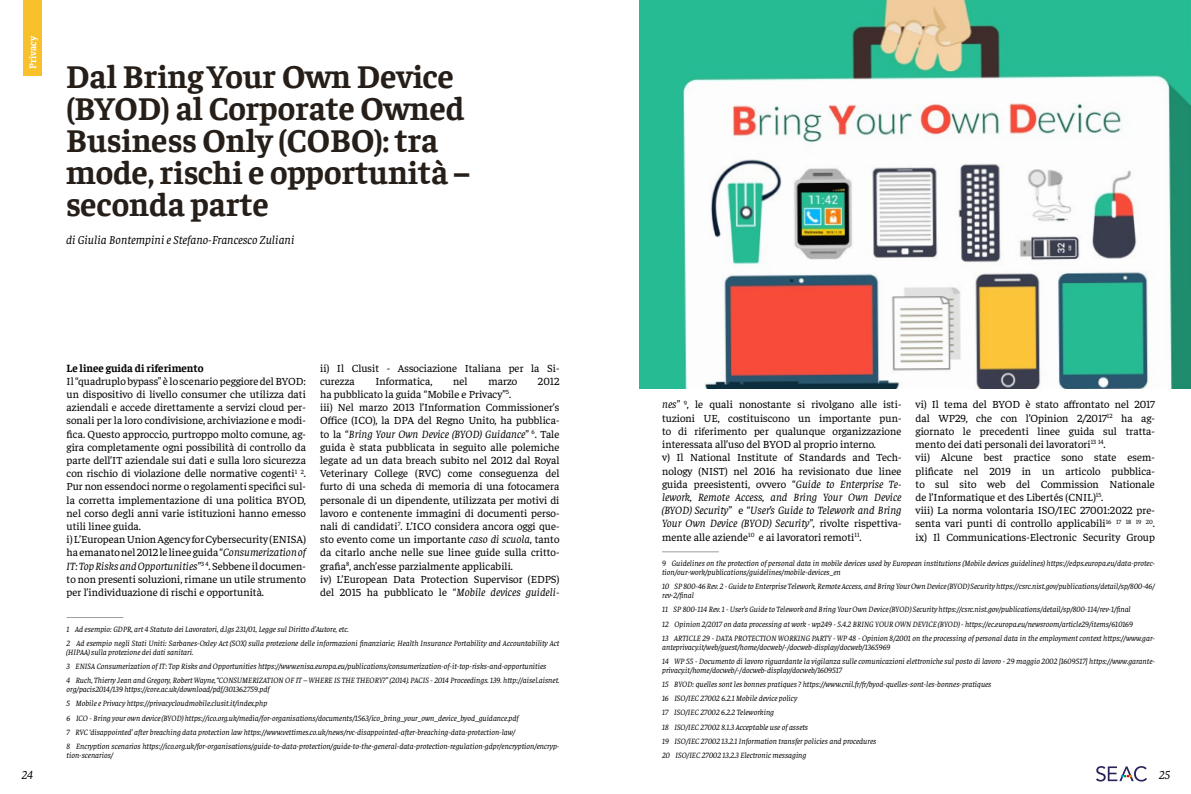
<style>
.page{position:relative;width:1191px;height:794px;background:#fff}
.page>*{position:absolute;margin:0;border:0;box-sizing:border-box;transform-origin:0 0}
.t1{font:700 33px/32px "Faustina";color:#261e18}
.t2{font:italic 12px "Faustina";color:#000}
.t3{font:11px/13.2px "Faustina";color:#000}
.t4{font:700 11px "Faustina";color:#000}
.t5{font:700 10px "Faustina";color:#fff}
.t6{font:italic 8px/14.2px "Faustina";color:#000}
.s1{font-style:italic}
</style>
<div class="page">
<svg style="left:1096px;top:766px;width:51px;height:15px"></svg>
<div style="left:23px;top:0;width:18px;height:76px;background:#f8c02b"></div>
<hr style="left:67px;top:617px;width:56px;height:1px;background:#9d9d9c">
<hr style="left:662px;top:551px;width:57px;height:1px;background:#9d9d9c">
<img style="left:640px;top:0;width:551px;height:388px">
<p class="t5" style="left:26px;top:69px;width:35px;rotate:-90deg">Privacy</p>
<h1 class="t1" style="left:66px;top:58px;width:405px">Dal Bring Your Own Device (BYOD) al Corporate Owned<br>Business Only (COBO): tra mode, rischi e opportunità – seconda parte</h1>
<p class="t2" style="left:66px;top:231px;width:230px">di Giulia Bontempini e Stefano-Francesco Zuliani</p>
<p class="t4" style="left:67px;top:360px;width:139px">Le linee guida di riferimento</p>
<p class="t3" style="left:67px;top:374px;width:241px">Il “quadruplo bypass” è lo scenario peggiore del BYOD: un dispositivo di livello consumer che utilizza dati aziendali e accede direttamente a servizi cloud per&shy;sonali per la loro condivisione, archiviazione e modi&shy;fica. Questo approccio, purtroppo molto comune, ag&shy;gira completamente ogni possibilità di controllo da parte dell’IT aziendale sui dati e sulla loro sicurezza con rischio di violazione delle normative cogenti<sup>1</sup> <sup>2</sup>.<br>Pur non essendoci norme o regolamenti specifici sul&shy;la corretta implementazione di una politica BYOD, nel corso degli anni varie istituzioni hanno emesso utili linee guida.<br>i) L’European Union Agency for Cybersecurity (ENISA) ha emanato nel 2012 le linee guida “<span class="s1">Consumerization of IT: Top Risks and Opportunities</span>”<sup>3</sup> <sup>4</sup>. Sebbene il documen&shy;to non presenti soluzioni, rimane un utile strumento per l’individuazione di rischi e opportunità.</p>
<p class="t6" style="left:67px;top:621px;width:494px">1 Ad esempio: GDPR, art 4 Statuto dei Lavoratori, d.lgs 231/01, Legge sul Diritto d’Autore, etc.<br>2 Ad esempio negli Stati Uniti: Sarbanes-Oxley Act (SOX) sulla protezione delle informazioni finanziarie; Health Insurance Portability and Accountability Act</p>
<p class="t6" style="left:67px;top:644px;width:494px">(HIPAA) sulla protezione dei dati sanitari.<br>3 ENISA Consumerization of IT: Top Risks and Opportunities https://www.enisa.europa.eu/publications/consumerization-of-it-top-risks-and-opportunities<br>4 Ruch, Thierry Jean and Gregory, Robert Wayne, “CONSUMERIZATION OF IT – WHERE IS THE THEORY?” (2014). PACIS - 2014 Proceedings. 139. http://aisel.aisnet.</p>
<p class="t6" style="left:67px;top:682px;width:494px">org/pacis2014/139 https://core.ac.uk/download/pdf/301362759.pdf<br>5 Mobile e Privacy https://privacycloudmobile.clusit.it/index.php<br>6 ICO - Bring your own device (BYOD) https://ico.org.uk/media/for-organisations/documents/1563/ico_bring_your_own_device_byod_guidance.pdf<br>7 RVC ‘disappointed’ after breaching data protection law https://www.vettimes.co.uk/news/rvc-disappointed-after-breaching-data-protection-law/<br>8 Encryption scenarios https://ico.org.uk/for-organisations/guide-to-data-protection/guide-to-the-general-data-protection-regulation-gdpr/encryption/encryp-</p>
<p class="t6" style="left:67px;top:747px;width:48px">tion-scenarios/</p>
<p class="t3" style="left:320px;top:360px;width:241px">ii) Il Clusit - Associazione Italiana per la Si&shy;curezza</p>
<p class="t3" style="left:375px;top:374px;width:58px">Informatica,</p>
<p class="t3" style="left:453px;top:374px;width:16px">nel</p>
<p class="t3" style="left:488px;top:374px;width:30px">marzo</p>
<p class="t3" style="left:538px;top:374px;width:23px">2012</p>
<p class="t3" style="left:320px;top:387px;width:241px">ha pubblicato la guida “Mobile e Privacy”<sup>5</sup>.<br>iii) Nel marzo 2013 l’Information Commissioner’s Office (ICO), la DPA del Regno Unito, ha pubblica&shy;to la “<span class="s1">Bring Your Own Device (BYOD) Guidance</span>” <sup>6</sup>. Tale guida è stata pubblicata in seguito alle polemiche legate ad un data breach subito nel 2012 dal Royal Veterinary College (RVC) come conseguenza del furto di una scheda di memoria di una fotocamera personale di un dipendente, utilizzata per motivi di lavoro e contenente immagini di documenti perso&shy;nali di candidati<sup>7</sup>. L’ICO considera ancora oggi que&shy;sto evento come un importante <span class="s1">caso di scuola</span>, tanto da citarlo anche nelle sue linee guide sulla critto&shy;grafia<sup>8</sup>, anch’esse parzialmente applicabili.<br>iv) L’European Data Protection Supervisor (EDPS) del 2015 ha pubblicato le “<span class="s1">Mobile devices guideli-</span></p>
<p class="t3" style="left:662px;top:397px;width:241px"><span class="s1">nes</span>” <sup>9</sup>, le quali nonostante si rivolgano alle isti&shy;tuzioni UE, costituiscono un importante pun&shy;to di riferimento per qualunque organizzazione interessata all’uso del BYOD al proprio interno.<br>v) Il National Institute of Standards and Tech&shy;nology (NIST) nel 2016 ha revisionato due linee guida preesistenti, ovvero “<span class="s1">Guide to Enterprise Te&shy;lework, Remote Access, and Bring Your Own Device (BYOD) Security”</span> e “<span class="s1">User’s Guide to Telework and Bring Your Own Device (BYOD) Security”,</span> rivolte rispettiva&shy;mente alle aziende<sup>10</sup> e ai lavoratori remoti<sup>11</sup>.</p>
<p class="t3" style="left:915px;top:397px;width:241px">vi) Il tema del BYOD è stato affrontato nel 2017 dal WP29, che con l’Opinion 2/2017<sup>12</sup> ha ag&shy;giornato le precedenti linee guida sul tratta&shy;mento dei dati personali dei lavoratori<sup>13</sup> <sup>14</sup>.<br>vii) Alcune best practice sono state esem&shy;plificate nel 2019 in un articolo pubblica&shy;to sul sito web del Commission Nationale de l’Informatique et des Libertés (CNIL)<sup>15</sup>.<br>viii) La norma volontaria ISO/IEC 27001:2022 pre&shy;senta vari punti di controllo applicabili<sup>16</sup> <sup>17</sup> <sup>18</sup> <sup>19</sup> <sup>20</sup>. ix) Il Communications-Electronic Security Group</p>
<p class="t6" style="left:662px;top:558px;width:494px;line-height:9px">9 Guidelines on the protection of personal data in mobile devices used by European institutions (Mobile devices guidelines) https://edps.europa.eu/data-protec&shy;tion/our-work/publications/guidelines/mobile-devices_en</p>
<p class="t6" style="left:662px;top:581px;width:494px;line-height:9px">10 SP 800-46 Rev. 2 - Guide to Enterprise Telework, Remote Access, and Bring Your Own Device (BYOD) Security https://csrc.nist.gov/publications/detail/sp/800-46/ rev-2/final</p>
<p class="t6" style="left:662px;top:602px;width:494px">11 SP 800-114 Rev. 1 - User’s Guide to Telework and Bring Your Own Device (BYOD) Security https://csrc.nist.gov/publications/detail/sp/800-114/rev-1/final<br>12 Opinion 2/2017 on data processing at work - wp249 - 5.4.2 BRING YOUR OWN DEVICE (BYOD) - https://ec.europa.eu/newsroom/article29/items/610169<br>13 ARTICLE 29 - DATA PROTECTION WORKING PARTY - WP 48 - Opinion 8/2001 on the processing of personal data in the employment context https://www.gar-</p>
<p class="t6" style="left:662px;top:639px;width:494px">anteprivacy.it/web/guest/home/docweb/-/docweb-display/docweb/1365969<br>14 WP 55 - Documento di lavoro riguardante la vigilanza sulle comunicazioni elettroniche sul posto di lavoro - 29 maggio 2002 [1609517] https://www.garante-</p>
<p class="t6" style="left:662px;top:662px;width:331px">privacy.it/home/docweb/-/docweb-display/docweb/1609517<br>15 BYOD: quelles sont les bonnes pratiques ? https://www.cnil.fr/fr/byod-quelles-sont-les-bonnes-pratiques 16 ISO/IEC 27002 6.2.1 Mobile device policy<br>17 ISO/IEC 27002 6.2.2 Teleworking<br>18 ISO/IEC 27002 8.1.3 Acceptable use of assets<br>19 ISO/IEC 27002 13.2.1 Information transfer policies and procedures<br>20 ISO/IEC 27002 13.2.3 Electronic messaging</p>
<p class="t2" style="left:22px;top:766px;width:13px">24</p>
<p class="t2" style="left:1159px;top:766px;width:13px">25</p>
</div>
